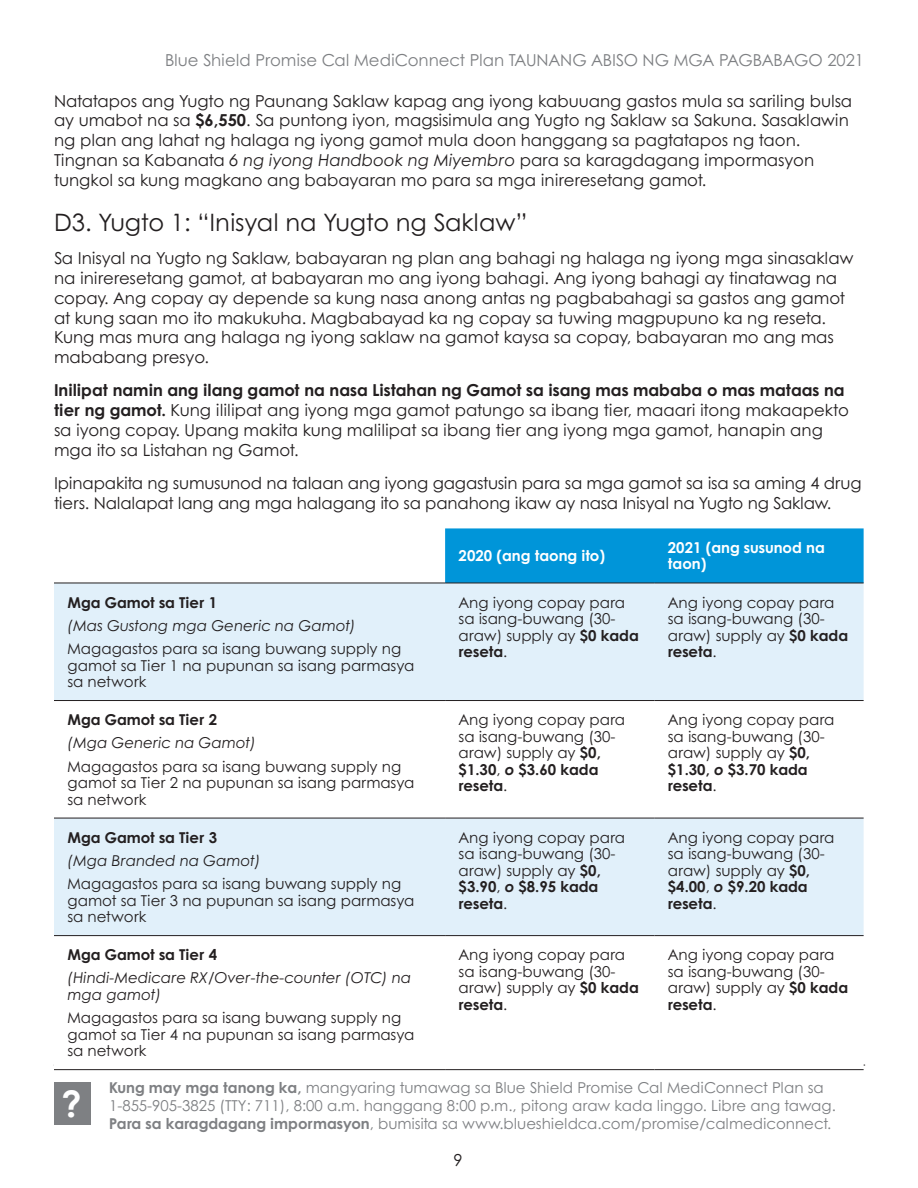
<style>
.page{position:relative;width:918px;height:1188px;background:#fff}
.page>*{position:absolute;margin:0;border:0;box-sizing:border-box;transform-origin:0 0}
.t1{font:700 36px "Century Gothic";color:#fff}
.t2{font:24px "Century Gothic B";color:#231f20}
.t3{font:16.5px/19.8px "Century Gothic B";color:#231f20}
.t4{font:16.5px "Century Gothic B";color:#7e8083}
.t5{font:15px/16.5px "Century Gothic B";color:#231f20}
.t6{font:15px/18px "Century Gothic B";color:#7e8083}
.t7{font:italic 15px/16.5px "Century Gothic B";color:#231f20}
.t8{font:700 15px "Century Gothic B";color:#231f20}
.t9{font:700 15px/16.5px "Century Gothic B";color:#fff}
.s1{font-weight:700}
.s2{font-style:italic}
.s3{font-weight:700;font-style:italic}
</style>
<div class="page">
<div style="left:54px;top:1082px;width:37px;height:42px;background:#7e8083"></div>
<div style="left:445px;top:528px;width:419px;height:55px;background:#0095d9"></div>
<svg style="left:54px;top:584px;width:810px;height:351px;fill:#e1f0fa"></svg>
<hr style="left:54px;top:700px;width:391px;height:1px;background:#231f20">
<hr style="left:445px;top:700px;width:209px;height:1px;background:#231f20">
<hr style="left:654px;top:700px;width:210px;height:1px;background:#231f20">
<hr style="left:54px;top:583px;width:391px;height:1px;background:#231f20">
<hr style="left:445px;top:583px;width:209px;height:1px;background:#231f20">
<hr style="left:654px;top:583px;width:210px;height:1px;background:#231f20">
<hr style="left:54px;top:818px;width:391px;height:1px;background:#231f20">
<hr style="left:445px;top:818px;width:209px;height:1px;background:#231f20">
<hr style="left:654px;top:818px;width:210px;height:1px;background:#231f20">
<hr style="left:54px;top:935px;width:391px;height:1px;background:#231f20">
<hr style="left:445px;top:935px;width:209px;height:1px;background:#231f20">
<hr style="left:654px;top:935px;width:210px;height:1px;background:#231f20">
<hr style="left:54px;top:1069px;width:391px;height:1px;background:#231f20">
<hr style="left:445px;top:1069px;width:209px;height:1px;background:#231f20">
<hr style="left:654px;top:1069px;width:210px;height:1px;background:#231f20">
<p class="t4" style="left:165px;top:50px;width:700px">Blue Shield Promise Cal MediConnect Plan TAUNANG ABISO NG MGA PAGBABAGO 2021</p>
<p class="t3" style="left:54px;top:91px;width:800px">Natatapos ang Yugto ng Paunang Saklaw kapag ang iyong kabuuang gastos mula sa sariling bulsa ay umabot na sa <span class="s1">$6,550</span>. Sa puntong iyon, magsisimula ang Yugto ng Saklaw sa Sakuna. Sasaklawin ng plan ang lahat ng halaga ng iyong gamot mula doon hanggang sa pagtatapos ng taon.<br>Tingnan sa Kabanata <span class="s2">6 ng iyong Handbook ng Miyembro</span> para sa karagdagang impormasyon tungkol sa kung magkano ang babayaran mo para sa mga inireresetang gamot.</p>
<h3 class="t2" style="left:54px;top:208px;width:475px">D3. Yugto 1: “Inisyal na Yugto ng Saklaw”</h3>
<p class="t3" style="left:54px;top:248px;width:801px">Sa Inisyal na Yugto ng Saklaw, babayaran ng plan ang bahagi ng halaga ng iyong mga sinasaklaw na inireresetang gamot, at babayaran mo ang iyong bahagi. Ang iyong bahagi ay tinatawag na copay. Ang copay ay depende sa kung nasa anong antas ng pagbabahagi sa gastos ang gamot at kung saan mo ito makukuha. Magbabayad ka ng copay sa tuwing magpupuno ka ng reseta.<br>Kung mas mura ang halaga ng iyong saklaw na gamot kaysa sa copay, babayaran mo ang mas mababang presyo.</p>
<p class="t3" style="left:54px;top:380px;width:797px"><span class="s1">Inilipat namin ang ilang gamot na nasa Listahan ng Gamot sa isang mas mababa o mas mataas na tier ng gamot.</span> Kung ililipat ang iyong mga gamot patungo sa ibang tier, maaari itong makaapekto sa iyong copay. Upang makita kung malilipat sa ibang tier ang iyong mga gamot, hanapin ang mga ito sa Listahan ng Gamot.</p>
<p class="t3" style="left:54px;top:473px;width:809px">Ipinapakita ng sumusunod na talaan ang iyong gagastusin para sa mga gamot sa isa sa aming 4 drug tiers. Nalalapat lang ang mga halagang ito sa panahong ikaw ay nasa Inisyal na Yugto ng Saklaw.</p>
<p class="t9" style="left:459px;top:547px;width:148px">2020 (ang taong ito)</p>
<p class="t9" style="left:668px;top:539px;width:158px">2021 (ang susunod na taon)</p>
<p class="t8" style="left:68px;top:593px;width:151px">Mga Gamot sa Tier 1</p>
<p class="t7" style="left:68px;top:617px;width:290px">(Mas Gustong mga Generic na Gamot)</p>
<p class="t5" style="left:68px;top:640px;width:349px">Magagastos para sa isang buwang supply ng gamot sa Tier 1 na pupunan sa isang parmasya sa network</p>
<p class="t5" style="left:459px;top:594px;width:182px">Ang iyong copay para sa isang-buwang (30- araw) supply ay <span class="s1">$0 kada reseta</span>.</p>
<p class="t5" style="left:668px;top:594px;width:182px">Ang iyong copay para sa isang-buwang (30- araw) supply ay <span class="s1">$0 kada reseta</span>.</p>
<p class="t8" style="left:68px;top:710px;width:151px">Mga Gamot sa Tier 2</p>
<p class="t7" style="left:68px;top:735px;width:190px">(Mga Generic na Gamot)</p>
<p class="t5" style="left:68px;top:758px;width:349px">Magagastos para sa isang buwang supply ng gamot sa Tier 2 na pupunan sa isang parmasya sa network</p>
<p class="t8" style="left:68px;top:828px;width:151px">Mga Gamot sa Tier 3</p>
<p class="t7" style="left:68px;top:852px;width:195px">(Mga Branded na Gamot)</p>
<p class="t5" style="left:68px;top:875px;width:349px">Magagastos para sa isang buwang supply ng gamot sa Tier 3 na pupunan sa isang parmasya sa network</p>
<p class="t8" style="left:68px;top:945px;width:151px">Mga Gamot sa Tier 4</p>
<p class="t7" style="left:68px;top:970px;width:345px">(Hindi-Medicare RX/Over-the-counter (OTC) na mga gamot)</p>
<p class="t5" style="left:68px;top:1009px;width:349px">Magagastos para sa isang buwang supply ng gamot sa Tier 4 na pupunan sa isang parmasya sa network</p>
<p class="t5" style="left:459px;top:711px;width:168px">Ang iyong copay para sa isang-buwang (30- araw) supply ay <span class="s1">$0, $1.30</span>, <span class="s3">o</span> <span class="s1">$3.60 kada reseta</span>.</p>
<p class="t5" style="left:668px;top:711px;width:168px">Ang iyong copay para sa isang-buwang (30- araw) supply ay <span class="s1">$0, $1.30,</span> <span class="s3">o</span> <span class="s1">$3.70 kada reseta</span>.</p>
<p class="t5" style="left:459px;top:829px;width:168px">Ang iyong copay para sa isang-buwang (30- araw) supply ay <span class="s1">$0, $3.90</span>, <span class="s3">o</span> <span class="s1">$8.95 kada reseta</span>.</p>
<p class="t5" style="left:668px;top:829px;width:168px">Ang iyong copay para sa isang-buwang (30- araw) supply ay <span class="s1">$0, $4.00</span>, <span class="s3">o</span> <span class="s1">$9.20 kada reseta</span>.</p>
<p class="t5" style="left:459px;top:946px;width:182px">Ang iyong copay para sa isang-buwang (30- araw) supply ay <span class="s1">$0 kada reseta</span>.</p>
<p class="t5" style="left:668px;top:946px;width:182px">Ang iyong copay para sa isang-buwang (30- araw) supply ay <span class="s1">$0 kada reseta</span>.</p>
<h1 class="t1" style="left:62px;top:1076px;width:22px">?</h1>
<p class="t6" style="left:109px;top:1079px;width:728px"><span class="s1">Kung may mga tanong ka,</span> mangyaring tumawag sa Blue Shield Promise Cal MediConnect Plan sa<br>1-855-905-3825 (TTY: 711), 8:00 a.m. hanggang 8:00 p.m., pitong araw kada linggo. Libre ang tawag.<br><span class="s1">Para sa karagdagang impormasyon</span>, bumisita sa www.blueshieldca.com/promise/calmediconnect.</p>
<p class="t3" style="left:453px;top:1150px;width:11px">9</p>
</div>
